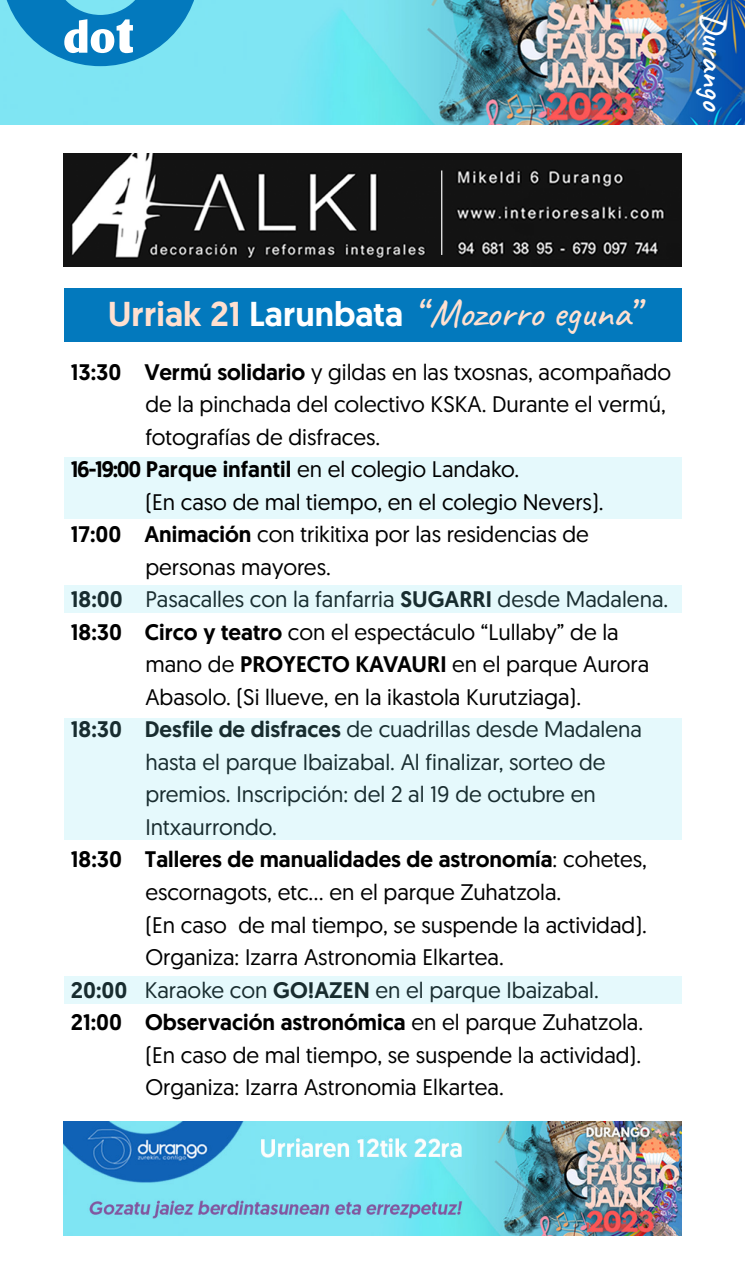
<style>
.page{position:relative;width:745px;height:1276px;background:#fff}
.page>*{position:absolute;margin:0;border:0;box-sizing:border-box;transform-origin:0 0}
.t1{font:500 40px "Caveat";color:#ffe0d0}
.t2{font:600 33px "Caveat";color:#fff}
.t3{font:22.5px "Geomanist";color:#000}
.t4{font:500 22.5px "Geomanist";color:#000}
.s1{font-family:"Geomanist";font-size:34.5px}
.s2{font-family:"Geomanist";font-size:34.5px;color:#fff}
.s3{font-weight:500}
.s4{font-weight:400}
</style>
<div class="page">
<div style="left:64px;top:457px;width:616px;height:62px;background:#e5f9fc"></div>
<img style="left:0;top:0;width:743px;height:125px">
<img style="left:64px;top:1121px;width:616px;height:114px">
<img style="left:64px;top:153px;width:616px;height:113px">
<div style="left:64px;top:586px;width:616px;height:27px;background:#e5f9fc"></div>
<div style="left:64px;top:718px;width:616px;height:121px;background:#e5f9fc"></div>
<svg style="left:1px;top:0;width:199px;height:66px"></svg>
<div style="left:64px;top:288px;width:616px;height:53px;background:#0379bd"></div>
<div style="left:64px;top:976px;width:616px;height:28px;background:#e5f9fc"></div>
<p class="t2" style="left:734px;top:13px;width:100px;rotate:90deg">Durango</p>
<p class="t1" style="left:108px;top:287px;width:530px"><span class="s1">Urriak 21</span> <span class="s2">Larunbata</span> “ Mozorro eguna”</p>
<p class="t3" style="left:71px;top:357px;width:601px"><span class="s3">13:30 Vermú solidario</span> y gildas en las txosnas, acompañado</p>
<p class="t3" style="left:145px;top:390px;width:521px">de la pinchada del colectivo KSKA. Durante el vermú,</p>
<p class="t3" style="left:145px;top:422px;width:236px">fotografías de disfraces.</p>
<p class="t4" style="left:71px;top:454px;width:449px">16-19:00 Parque infantil <span class="s4">en el colegio Landako.</span></p>
<p class="t3" style="left:145px;top:487px;width:459px">(En caso de mal tiempo, en el colegio Nevers).</p>
<p class="t3" style="left:71px;top:520px;width:519px"><span class="s3">17:00 Animación</span> con trikitixa por las residencias de</p>
<p class="t3" style="left:145px;top:552px;width:187px">personas mayores.</p>
<p class="t3" style="left:71px;top:585px;width:598px"><span class="s3">18:00</span> Pasacalles con la fanfarria <span class="s3">SUGARRI</span> desde Madalena.</p>
<p class="t3" style="left:71px;top:617px;width:549px"><span class="s3">18:30 Circo y teatro</span> con el espectáculo “Lullaby” de la</p>
<p class="t3" style="left:145px;top:650px;width:505px">mano de <span class="s3">PROYECTO KAVAURI</span> en el parque Aurora</p>
<p class="t3" style="left:145px;top:682px;width:437px">Abasolo. (Si llueve, en la ikastola Kurutziaga).</p>
<p class="t3" style="left:71px;top:715px;width:572px"><span class="s3">18:30 Desfile de disfraces</span> de cuadrillas desde Madalena</p>
<p class="t3" style="left:145px;top:747px;width:461px">hasta el parque Ibaizabal. Al finalizar, sorteo de</p>
<p class="t3" style="left:145px;top:780px;width:451px">premios. Inscripción: del 2 al 19 de octubre en</p>
<p class="t3" style="left:145px;top:812px;width:133px">Intxaurrondo.</p>
<p class="t4" style="left:71px;top:844px;width:577px">18:30 Talleres de manualidades de astronomía<span class="s4">: cohetes,</span></p>
<p class="t3" style="left:145px;top:877px;width:417px">escornagots, etc... en el parque Zuhatzola.</p>
<p class="t3" style="left:145px;top:910px;width:502px">(En caso de mal tiempo, se suspende la actividad).</p>
<p class="t3" style="left:145px;top:942px;width:360px">Organiza: Izarra Astronomia Elkartea.</p>
<p class="t3" style="left:71px;top:975px;width:529px"><span class="s3">20:00</span> Karaoke con <span class="s3">GO!AZEN</span> en el parque Ibaizabal.</p>
<p class="t4" style="left:71px;top:1007px;width:573px">21:00 Observación astronómica <span class="s4">en el parque Zuhatzola.</span></p>
<p class="t3" style="left:145px;top:1040px;width:497px">(En caso de mal tiempo, se suspende la actividad).</p>
<p class="t3" style="left:145px;top:1072px;width:360px">Organiza: Izarra Astronomia Elkartea.</p>
</div>
